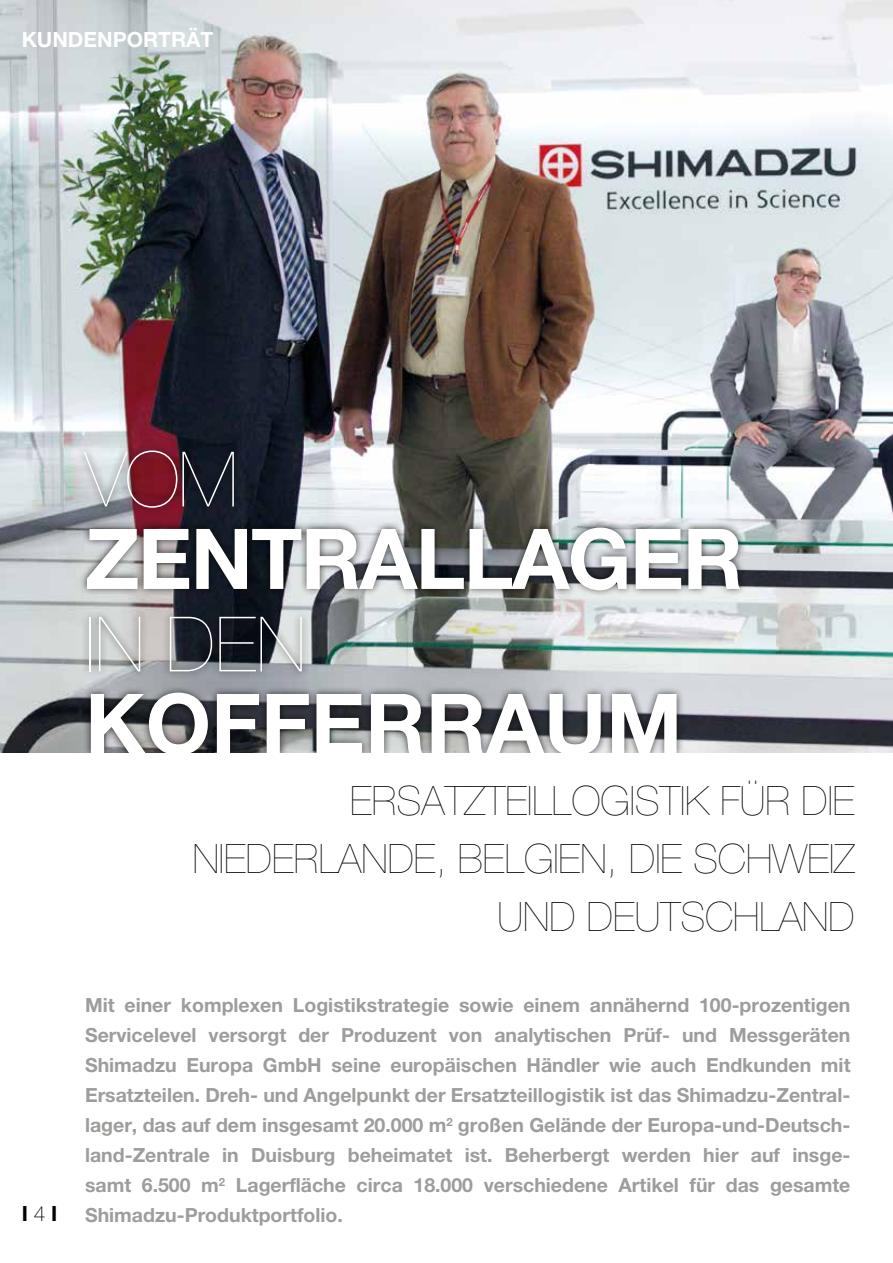
<style>
.page{position:relative;width:893px;height:1263px;background:#fff}
.page>*{position:absolute;margin:0;border:0;box-sizing:border-box;transform-origin:0 0}
.t1{font:700 84px "Helvetica Neue";letter-spacing:-.02em;color:#fff}
.t2{font:700 84px "Helvetica Neue";color:#fff}
.t3{font:200 76.5px "Helvetica Neue";color:#fff}
.t4{font:200 40.5px/57.9px "Helvetica Neue";color:#000;text-align:right}
.t5{font:700 21px "Helvetica Neue";color:#fff}
.t6{font:700 21px "Helvetica Neue";color:#000}
.t7{font:700 19.5px/30px "Helvetica Neue";color:#9d9d9c;text-align:justify}
.s1{font-weight:100}
</style>
<div class="page">
<img style="left:0;top:0;width:893px;height:753px">
<div style="left:76px;top:442px;width:672px;height:321px;background:#000;opacity:.75"></div>
<div style="left:0;top:754px;width:893px;height:36px;background:#fff"></div>
<p class="t5" style="left:22px;top:27px;width:193px">KUNDENPORTRÄT</p>
<h2 class="t3" style="left:85px;top:435px;width:154px">VOM</h2>
<h1 class="t1" style="left:85px;top:507px;width:660px">ZENTRALLAGER</h1>
<h2 class="t3" style="left:85px;top:600px;width:222px">IN DEN</h2>
<h1 class="t2" style="left:85px;top:672px;width:599px">KOFFERRAUM</h1>
<p class="t6" style="left:22px;top:1200px;width:37px">I <span class="s1">4</span> I</p>
<h3 class="t4" style="left:193px;top:771px;width:663px">ERSATZTEILLOGISTIK FÜR DIE<br>NIEDERLANDE, BELGIEN, DIE SCHWEIZ<br>UND DEUTSCHLAND</h3>
<p class="t7" style="left:85px;top:990px;width:767px">Mit einer komplexen Logistikstrategie sowie einem annähernd 100-prozentigen Servicelevel versorgt der Produzent von analytischen Prüf- und Messgeräten Shimadzu Europa GmbH seine europäischen Händler wie auch Endkunden mit Ersatzteilen. Dreh- und Angelpunkt der Ersatzteillogistik ist das Shimadzu-Zentral&shy;lager, das auf dem insgesamt 20.000 m<sup>2</sup> großen Gelände der Europa-und-Deutsch&shy;land-Zentrale in Duisburg beheimatet ist. Beherbergt werden hier auf insge&shy;samt 6.500 m<sup>2</sup> Lagerfläche circa 18.000 verschiedene Artikel für das gesamte Shimadzu-Produktportfolio.</p>
</div>
